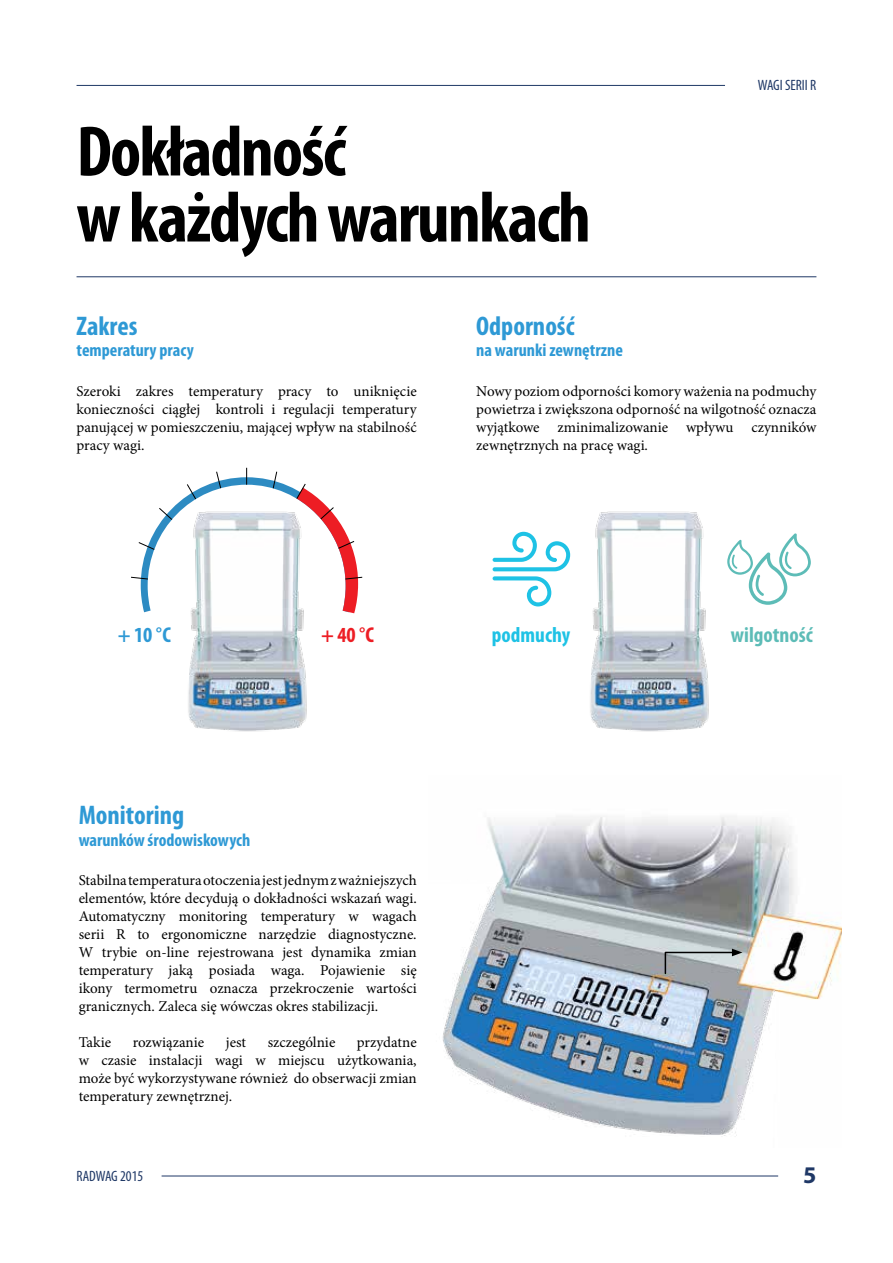
<style>
.page{position:relative;width:893px;height:1263px;background:#fff}
.page>*{position:absolute;margin:0;border:0;box-sizing:border-box;transform-origin:0 0}
.t1{font:700 condensed 72px/66px "Myriad Pro";letter-spacing:-.025em;color:#000}
.t2{font:700 condensed 27px "Myriad Pro";color:#2e99d5}
.t3{font:700 24px "Myriad Pro";color:#1f3866}
.t4{font:700 condensed 21.6px "Myriad Pro";color:#5dbcb7}
.t5{font:700 condensed 21.6px "Myriad Pro";color:#1ec2e5}
.t6{font:700 condensed 21.6px "Myriad Pro";color:#2e99d5}
.t7{font:700 condensed 21.6px "Myriad Pro";color:#ed1d24}
.t8{font:700 condensed 18px "Myriad Pro";color:#2e99d5}
.t9{font:15px/18px "Minion Pro";color:#000;text-align:justify}
.t10{font:condensed 15px "Myriad Pro";color:#1f3866}
</style>
<div class="page">
<hr style="left:162px;top:1175px;width:616px;height:1px;background:#1f3866">
<hr style="left:77px;top:85px;width:648px;height:1px;background:#1f3866">
<hr style="left:77px;top:276px;width:739px;height:1px;background:#1f3866">
<svg style="left:131px;top:468px;width:231px;height:145px"></svg>
<img style="left:162px;top:478px;width:173px;height:254px">
<img style="left:570px;top:511px;width:139px;height:221px">
<img style="left:442px;top:817px;width:400px;height:319px">
<svg style="left:664px;top:949px;width:78px;height:26px;background:#a5abad"></svg>
<svg style="left:493px;top:532px;width:77px;height:74px"></svg>
<svg style="left:727px;top:533px;width:84px;height:72px"></svg>
<h1 class="t1" style="left:77px;top:117px;width:516px">Dokładność<br>w każdych warunkach</h1>
<h2 class="t2" style="left:77px;top:309px;width:62px">Zakres</h2>
<h2 class="t2" style="left:476px;top:309px;width:100px">Odporność</h2>
<p class="t8" style="left:77px;top:339px;width:119px">temperatury pracy</p>
<p class="t8" style="left:476px;top:339px;width:148px">na warunki zewnętrzne</p>
<p class="t10" style="left:758px;top:76px;width:60px">WAGI SERII R</p>
<p class="t9" style="left:77px;top:382px;width:342px">Szeroki zakres temperatury pracy to uniknięcie konieczności ciągłej kontroli i regulacji temperatury panującej w pomieszczeniu, mającej wpływ na stabilność pracy wagi.</p>
<p class="t9" style="left:476px;top:382px;width:342px">Nowy poziom odporności komory ważenia na podmuchy powietrza i zwiększona odporność na wilgotność oznacza wyjątkowe zminimalizowanie wpływu czynników zewnętrznych na pracę wagi.</p>
<h3 class="t6" style="left:118px;top:621px;width:55px">+ 10 °C</h3>
<h3 class="t7" style="left:321px;top:621px;width:55px">+ 40 °C</h3>
<h3 class="t5" style="left:492px;top:621px;width:80px">podmuchy</h3>
<h3 class="t4" style="left:731px;top:621px;width:83px">wilgotność</h3>
<h2 class="t2" style="left:79px;top:798px;width:107px">Monitoring</h2>
<p class="t8" style="left:79px;top:828px;width:173px">warunków środowiskowych</p>
<p class="t9" style="left:79px;top:871px;width:340px">Stabilna temperatura otoczenia jest jednym z ważniejszych elementów, które decydują o dokładności wskazań wagi.<br>Automatyczny monitoring temperatury w wagach serii R to ergonomiczne narzędzie diagnostyczne.<br>W trybie on-line rejestrowana jest dynamika zmian temperatury jaką posiada waga. Pojawienie się ikony termometru oznacza przekroczenie wartości granicznych. Zaleca się wówczas okres stabilizacji.</p>
<p class="t9" style="left:79px;top:1033px;width:34px">Takie</p>
<p class="t9" style="left:133px;top:1033px;width:73px">rozwiązanie</p>
<p class="t9" style="left:226px;top:1033px;width:22px">jest</p>
<p class="t9" style="left:268px;top:1033px;width:69px">szczególnie</p>
<p class="t9" style="left:79px;top:1033px;width:340px;text-indent:278px">przydatne w czasie instalacji wagi w miejscu użytkowania, może być wykorzystywane również do obserwacji zmian temperatury zewnętrznej.</p>
<p class="t10" style="left:77px;top:1167px;width:68px">RADWAG 2015</p>
<h3 class="t3" style="left:803px;top:1159px;width:15px">5</h3>
</div>
